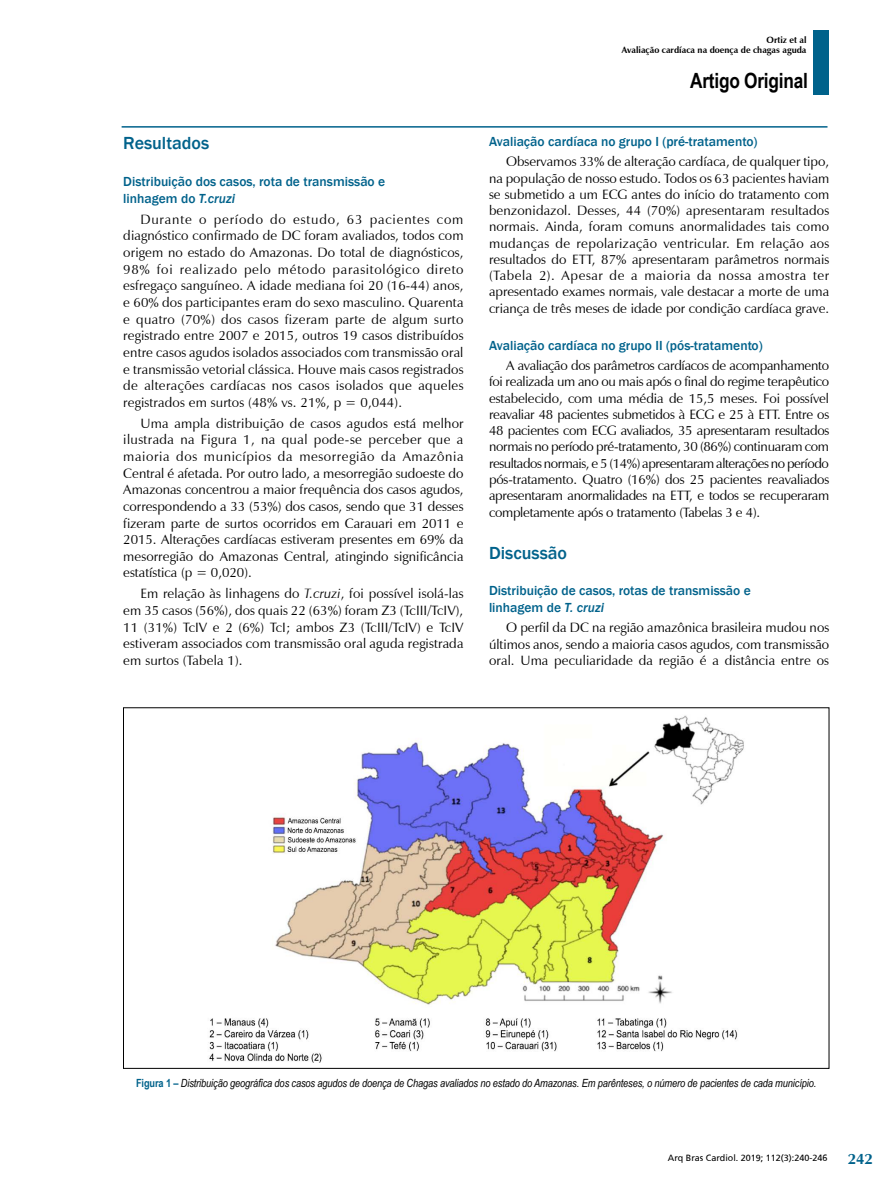
<style>
.page{position:relative;width:893px;height:1191px;background:#fff}
.page>*{position:absolute;margin:0;border:0;box-sizing:border-box;transform-origin:0 0}
.t1{font:700 21px "Arial Narrow";letter-spacing:-.01em;color:#000}
.t2{font:500 18px "Franklin Gothic";color:#00628b}
.t3{font:700 15px "Zapf Humanist 601 BT";color:#00628b}
.t4{font:13.5px/16.6px "Zapf Humanist 601 BT";letter-spacing:.005em;color:#000;text-align:justify}
.t5{font:500 13.5px/16.6px "Franklin Gothic";color:#00628b}
.t6{font:italic 11.25px "Arial Narrow";letter-spacing:-.01em;color:#000}
.t7{font:700 9px/10.8px "Zapf Humanist 601 BT";color:#000;text-align:right}
.t8{font:9px "Frutiger";color:#000}
.s1{font-style:italic}
.s2{font-weight:700;font-style:normal;color:#00628b}
</style>
<div class="page">
<hr style="left:122px;top:126px;width:705px;height:2px;background:#00628b">
<div style="left:813px;top:30px;width:16px;height:64px;background:#00628b"></div>
<img style="left:209px;top:715px;width:535px;height:347px">
<h2 class="t2" style="left:123px;top:132px;width:88px">Resultados</h2>
<p class="t5" style="left:123px;top:174px;width:263px">Distribuição dos casos, rota de transmissão e linhagem do <span class="s1">T.cruzi</span></p>
<p class="t4" style="left:123px;top:211px;width:342px;text-indent:17px">Durante o período do estudo, 63 pacientes com diagnóstico confirmado de DC foram avaliados, todos com origem no estado do Amazonas. Do total de diagnósticos, 98% foi realizado pelo método parasitológico direto esfregaço sanguíneo. A idade mediana foi 20 (16-44) anos, e 60% dos participantes eram do sexo masculino. Quarenta e quatro (70%) dos casos fizeram parte de algum surto registrado entre 2007 e 2015, outros 19 casos distribuídos entre casos agudos isolados associados com transmissão oral e transmissão vetorial clássica. Houve mais casos registrados de alterações cardíacas nos casos isolados que aqueles registrados em surtos (48% vs. 21%, p = 0,044).</p>
<p class="t4" style="left:123px;top:415px;width:342px;text-indent:17px">Uma ampla distribuição de casos agudos está melhor ilustrada na Figura 1, na qual pode-se perceber que a maioria dos municípios da mesorregião da Amazônia Central é afetada. Por outro lado, a mesorregião sudoeste do Amazonas concentrou a maior frequência dos casos agudos, correspondendo a 33 (53%) dos casos, sendo que 31 desses fizeram parte de surtos ocorridos em Carauari em 2011 e 2015. Alterações cardíacas estiveram presentes em 69% da mesorregião do Amazonas Central, atingindo significância estatística (p = 0,020).</p>
<p class="t4" style="left:123px;top:585px;width:342px;text-indent:17px">Em relação às linhagens do <span class="s1">T.cruzi</span>, foi possível isolá-las em 35 casos (56%), dos quais 22 (63%) foram Z3 (TcIII/TcIV), 11 (31%) TcIV e 2 (6%) TcI; ambos Z3 (TcIII/TcIV) e TcIV estiveram associados com transmissão oral aguda registrada em surtos (Tabela 1).</p>
<p class="t7" style="left:622px;top:34px;width:186px">Ortiz et al<br>Avaliação cardíaca na doença de chagas aguda</p>
<h1 class="t1" style="left:690px;top:65px;width:119px">Artigo Original</h1>
<p class="t5" style="left:489px;top:133px;width:270px">Avaliação cardíaca no grupo I (pré-tratamento)</p>
<p class="t4" style="left:489px;top:153px;width:342px;line-height:16.2px;text-indent:17px">Observamos 33% de alteração cardíaca, de qualquer tipo, na população de nosso estudo. Todos os 63 pacientes haviam se submetido a um ECG antes do início do tratamento com benzonidazol. Desses, 44 (70%) apresentaram resultados normais. Ainda, foram comuns anormalidades tais como mudanças de repolarização ventricular. Em relação aos resultados do ETT, 87% apresentaram parâmetros normais (Tabela 2). Apesar de a maioria da nossa amostra ter apresentado exames normais, vale destacar a morte de uma criança de três meses de idade por condição cardíaca grave.</p>
<p class="t5" style="left:489px;top:337px;width:275px">Avaliação cardíaca no grupo II (pós-tratamento)</p>
<p class="t4" style="left:489px;top:357px;width:342px;line-height:16.2px;text-indent:17px">A avaliação dos parâmetros cardíacos de acompanhamento foi realizada um ano ou mais após o final do regime terapêutico estabelecido, com uma média de 15,5 meses. Foi possível reavaliar 48 pacientes submetidos à ECG e 25 à ETT. Entre os 48 pacientes com ECG avaliados, 35 apresentaram resultados normais no período pré-tratamento, 30 (86%) continuaram com resultados normais, e 5 (14%) apresentaram alterações no período pós-tratamento. Quatro (16%) dos 25 pacientes reavaliados apresentaram anormalidades na ETT, e todos se recuperaram completamente após o tratamento (Tabelas 3 e 4).</p>
<h2 class="t2" style="left:489px;top:541px;width:80px">Discussão</h2>
<p class="t5" style="left:489px;top:583px;width:263px;line-height:16.2px">Distribuição de casos, rotas de transmissão e linhagem de <span class="s1">T. cruzi</span></p>
<p class="t4" style="left:489px;top:619px;width:342px;line-height:16.2px;text-indent:17px">O perfil da DC na região amazônica brasileira mudou nos últimos anos, sendo a maioria casos agudos, com transmissão oral. Uma peculiaridade da região é a distância entre os</p>
<p class="t6" style="left:136px;top:1075px;width:682px"><span class="s2">Figura 1 –</span> Distribuição geográfica dos casos agudos de doença de Chagas avaliados no estado do Amazonas. Em parênteses, o número de pacientes de cada município.</p>
<p class="t8" style="left:668px;top:1153px;width:161px">Arq Bras Cardiol. 2019; 112(3):240-246</p>
<p class="t3" style="left:848px;top:1149px;width:26px">242</p>
</div>
